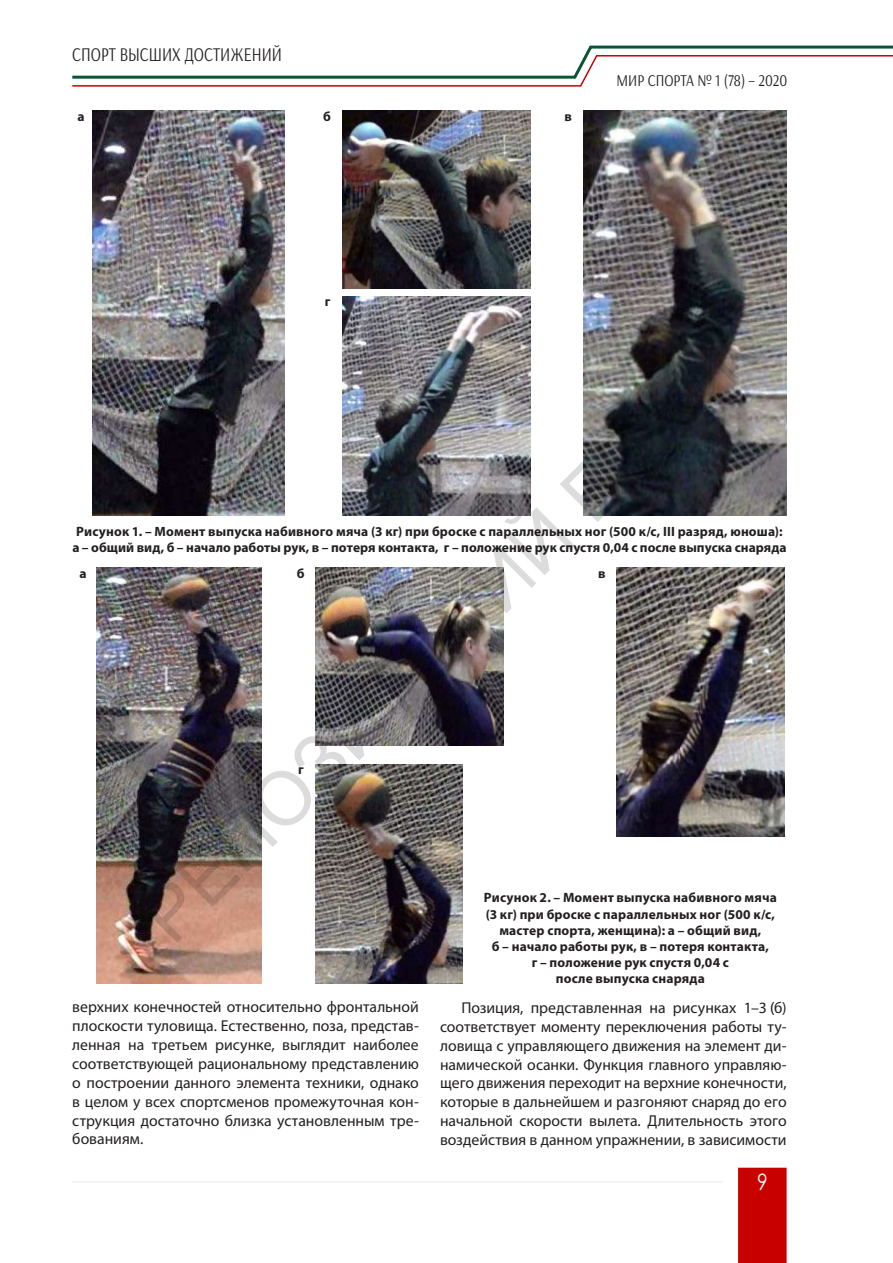
<style>
.page{position:relative;width:893px;height:1263px;background:#fff}
.page>*{position:absolute;margin:0;border:0;box-sizing:border-box;transform-origin:0 0}
.t1{font:75px "Arial";color:rgb(0 0 0/.14)}
.t2{font:22.5px "Century Gothic";color:#fff;scale:.85 1}
.t3{font:19.5px "Arsenal";color:#231f20;scale:.8 1}
.t4{font:16.5px "Arsenal";color:#231f20;scale:.85 1}
.t5{font:15.75px/18.9px "Myriad Pro";color:#231f20;text-align:justify}
.t6{font:700 13.5px/16.2px "Myriad Pro";letter-spacing:.01em;color:#231f20}
.s1{color:#040503}
</style>
<div class="page">
<svg style="left:72px;top:45px;width:821px;height:42px"></svg>
<hr style="left:72px;top:1182px;width:651px;height:1px;background:#e6e7e9">
<div style="left:738px;top:1168px;width:49px;height:95px;background:#c90000"></div>
<img style="left:93px;top:111px;width:191px;height:404px">
<img style="left:342px;top:111px;width:188px;height:177px">
<img style="left:342px;top:296px;width:188px;height:219px">
<img style="left:583px;top:111px;width:204px;height:404px">
<img style="left:96px;top:568px;width:165px;height:415px">
<img style="left:316px;top:568px;width:188px;height:177px">
<img style="left:316px;top:764px;width:146px;height:219px">
<img style="left:617px;top:568px;width:167px;height:268px">
<p class="t3" style="left:72px;top:43px;width:264px">СПОРТ ВЫСШИХ ДОСТИЖЕНИЙ</p>
<p class="t6" style="left:77px;top:108px;width:9px">а</p>
<p class="t6" style="left:323px;top:108px;width:9px">б</p>
<p class="t6" style="left:325px;top:293px;width:7px">г</p>
<p class="t6" style="left:565px;top:108px;width:9px">в</p>
<p class="t4" style="left:617px;top:71px;width:203px">МИР СПОРТА № 1 (78) – 2020</p>
<h1 class="t1" style="left:118px;top:891px;width:834px;rotate:-45deg">РЕПОЗИТОРИЙ БГУФК</h1>
<p class="t6" style="left:72px;top:523px;width:716px">Рисунок 1. – Момент выпуска набивного мяча (3 кг) при броске с параллельных ног (500 к/с, III разряд, юноша): а – общий вид, б – начало работы рук, в – потеря контакта, г – положение рук спустя 0,04 с после выпуска снаряда</p>
<p class="t6" style="left:80px;top:565px;width:9px">а</p>
<p class="t6" style="left:297px;top:565px;width:9px">б</p>
<p class="t6" style="left:598px;top:565px;width:9px">в</p>
<p class="t6" style="left:298px;top:761px;width:7px">г</p>
<p class="t6" style="left:484px;top:889px;width:294px;text-align:center">Рисунок 2. – Момент выпуска набивного мяча (3 кг) при броске с параллельных ног (500 к/с, мастер спорта, женщина): а – общий вид,<br>б – начало работы рук, в – потеря контакта,<br>г – положение рук спустя 0,04 с<br>после выпуска снаряда</p>
<p class="t5" style="left:72px;top:997px;width:348px">верхних конечностей относительно фронтальной плоскости туловища. Естественно, поза, представ&shy;ленная на третьем рисунке, выглядит наиболее соответствующей рациональному представлению о построении данного элемента техники, однако в целом у всех спортсменов промежуточная кон&shy;струкция достаточно близка установленным тре&shy;бованиям.</p>
<p class="t5" style="left:440px;top:998px;width:348px;text-indent:21px">Позиция, представленная на рисунках 1–3 <span class="s1">(</span>б) соответствует моменту переключения работы ту&shy;ловища с управляющего движения на элемент ди&shy;намической осанки. Функция главного управляю&shy;щего движения переходит на верхние конечности, которые в дальнейшем и разгоняют снаряд до его начальной скорости вылета. Длительность этого воздействия в данном упражнении, в зависимости</p>
<h2 class="t2" style="left:757px;top:1166px;width:14px">9</h2>
</div>
